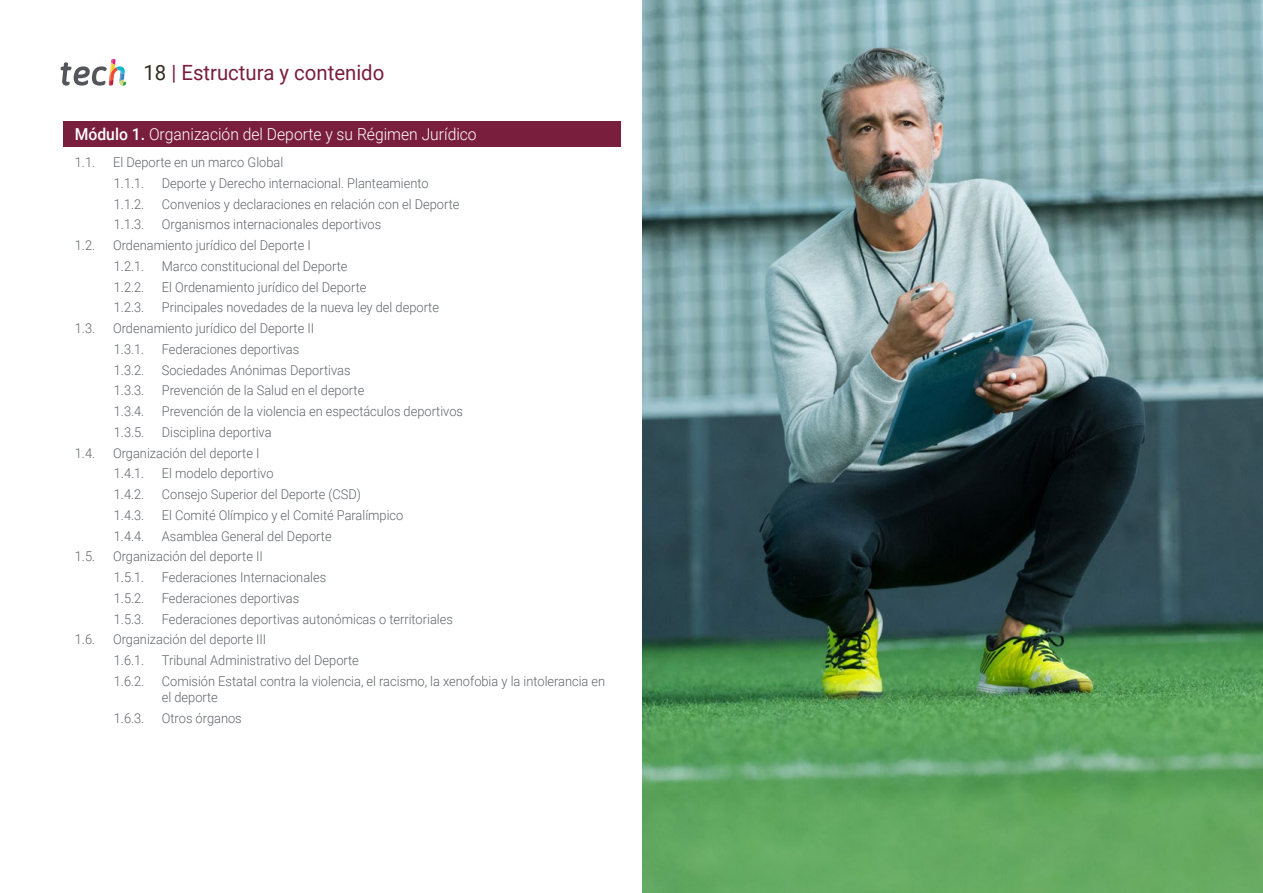
<style>
.page{position:relative;width:1263px;height:893px;background:#fff}
.page>*{position:absolute;margin:0;border:0;box-sizing:border-box;transform-origin:0 0}
.t1{font:21px "Roboto";color:#791e3c}
.t2{font:300 16.5px "Roboto";color:#fff;scale:.95 1}
.t3{font:300 13.5px/20.7px "Roboto";color:#61646a;scale:.95 1}
.s1{color:#312e20}
.s2{font-weight:500}
</style>
<div class="page">
<svg style="left:61px;top:59px;width:65px;height:27px"></svg>
<div style="left:64px;top:121px;width:557px;height:25px;background:#791e3c"></div>
<img style="left:642px;top:0;width:621px;height:893px">
<h1 class="t1" style="left:144px;top:57px;width:242px"><span class="s1">18</span> | Estructura y contenido</h1>
<p class="t2" style="left:75px;top:123px;width:425px"><span class="s2">Módulo 1.</span> Organización del Deporte y su Régimen Jurídico</p>
<p class="t3" style="left:75px;top:151px;width:23px">1.1.</p>
<p class="t3" style="left:113px;top:151px;width:181px">El Deporte en un marco Global<br>1.1.1.</p>
<p class="t3" style="left:162px;top:172px;width:282px">Deporte y Derecho internacional. Planteamiento</p>
<p class="t3" style="left:114px;top:193px;width:34px">1.1.2.</p>
<p class="t3" style="left:162px;top:193px;width:315px">Convenios y declaraciones en relación con el Deporte</p>
<p class="t3" style="left:114px;top:214px;width:34px">1.1.3.</p>
<p class="t3" style="left:162px;top:214px;width:232px">Organismos internacionales deportivos</p>
<p class="t3" style="left:75px;top:234px;width:23px">1.2.</p>
<p class="t3" style="left:113px;top:234px;width:210px">Ordenamiento jurídico del Deporte I<br>1.2.1.</p>
<p class="t3" style="left:162px;top:255px;width:197px">Marco constitucional del Deporte</p>
<p class="t3" style="left:114px;top:276px;width:34px">1.2.2.</p>
<p class="t3" style="left:162px;top:276px;width:217px">El Ordenamiento jurídico del Deporte</p>
<p class="t3" style="left:114px;top:297px;width:34px">1.2.3.</p>
<p class="t3" style="left:162px;top:297px;width:293px">Principales novedades de la nueva ley del deporte</p>
<p class="t3" style="left:75px;top:317px;width:23px">1.3.</p>
<p class="t3" style="left:113px;top:317px;width:213px">Ordenamiento jurídico del Deporte II<br>1.3.1.</p>
<p class="t3" style="left:162px;top:338px;width:146px">Federaciones deportivas</p>
<p class="t3" style="left:114px;top:359px;width:34px">1.3.2.</p>
<p class="t3" style="left:162px;top:359px;width:200px">Sociedades Anónimas Deportivas</p>
<p class="t3" style="left:114px;top:380px;width:34px">1.3.3.</p>
<p class="t3" style="left:162px;top:380px;width:215px">Prevención de la Salud en el deporte</p>
<p class="t3" style="left:114px;top:400px;width:34px">1.3.4.</p>
<p class="t3" style="left:162px;top:400px;width:319px">Prevención de la violencia en espectáculos deportivos</p>
<p class="t3" style="left:114px;top:421px;width:34px">1.3.5.</p>
<p class="t3" style="left:162px;top:421px;width:117px">Disciplina deportiva</p>
<p class="t3" style="left:75px;top:442px;width:23px">1.4.</p>
<p class="t3" style="left:113px;top:442px;width:156px">Organización del deporte I<br>1.4.1.</p>
<p class="t3" style="left:162px;top:463px;width:119px">El modelo deportivo</p>
<p class="t3" style="left:114px;top:483px;width:34px">1.4.2.</p>
<p class="t3" style="left:162px;top:483px;width:211px">Consejo Superior del Deporte (CSD)</p>
<p class="t3" style="left:114px;top:504px;width:34px">1.4.3.</p>
<p class="t3" style="left:162px;top:504px;width:256px">El Comité Olímpico y el Comité Paralímpico</p>
<p class="t3" style="left:114px;top:525px;width:34px">1.4.4.</p>
<p class="t3" style="left:162px;top:525px;width:180px">Asamblea General del Deporte</p>
<p class="t3" style="left:75px;top:546px;width:23px">1.5.</p>
<p class="t3" style="left:113px;top:546px;width:159px">Organización del deporte II<br>1.5.1.</p>
<p class="t3" style="left:162px;top:566px;width:174px">Federaciones Internacionales</p>
<p class="t3" style="left:114px;top:587px;width:34px">1.5.2.</p>
<p class="t3" style="left:162px;top:587px;width:146px">Federaciones deportivas</p>
<p class="t3" style="left:114px;top:608px;width:34px">1.5.3.</p>
<p class="t3" style="left:162px;top:608px;width:308px">Federaciones deportivas autonómicas o territoriales</p>
<p class="t3" style="left:75px;top:629px;width:23px">1.6.</p>
<p class="t3" style="left:113px;top:629px;width:163px">Organización del deporte III<br>1.6.1.</p>
<p class="t3" style="left:162px;top:649px;width:209px">Tribunal Administrativo del Deporte</p>
<p class="t3" style="left:114px;top:670px;width:34px">1.6.2.</p>
<p class="t3" style="left:162px;top:672px;width:468px;line-height:16.5px">Comisión Estatal contra la violencia, el racismo, la xenofobia y la intolerancia en el deporte</p>
<p class="t3" style="left:114px;top:707px;width:34px">1.6.3.</p>
<p class="t3" style="left:162px;top:707px;width:86px">Otros órganos</p>
</div>
